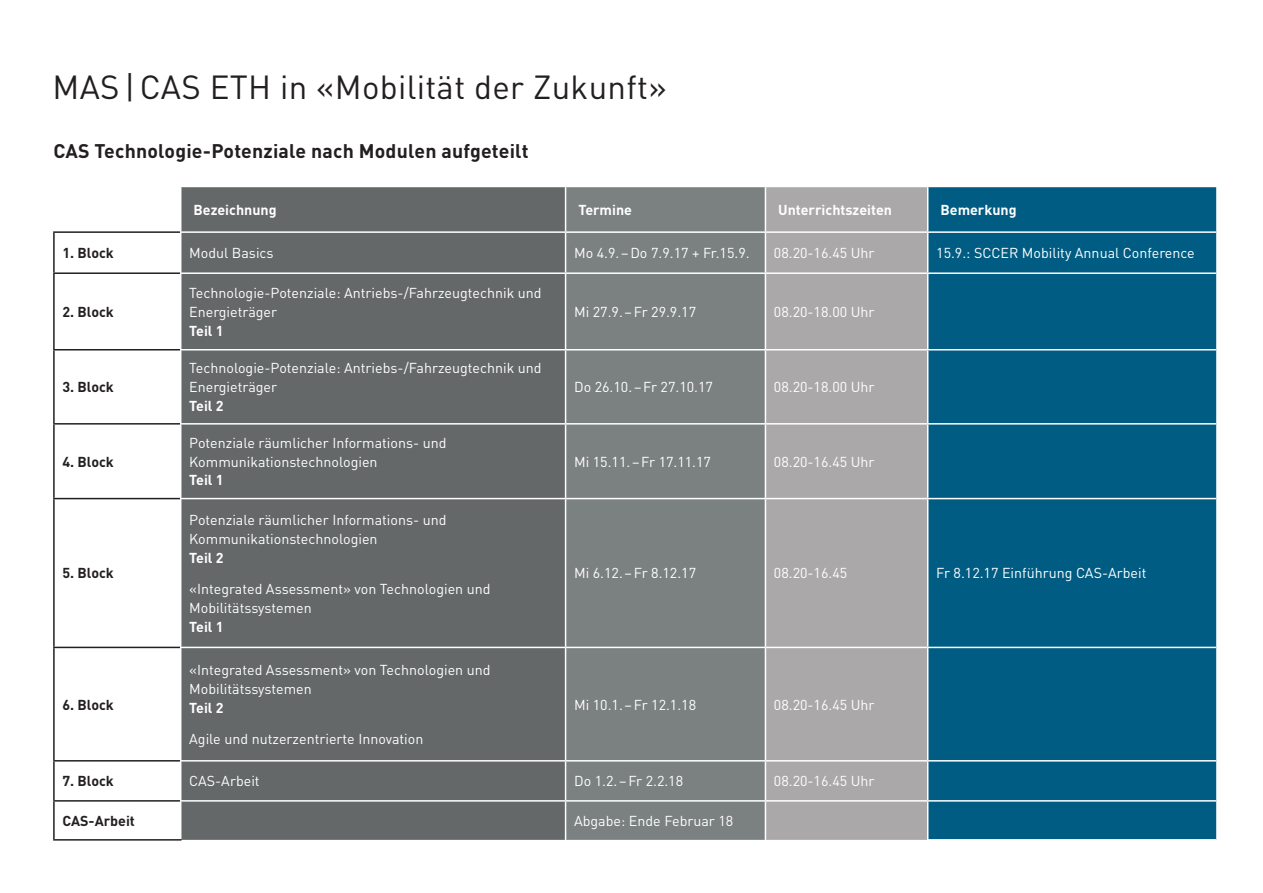
<style>
.page{position:relative;width:1263px;height:893px;background:#fff}
.page>*{position:absolute;margin:0;border:0;box-sizing:border-box;transform-origin:0 0}
._03-titel-3{font:33px "DIN Pro";letter-spacing:.01em;color:#231f20}
._03-titel-3-2{font:700 19.5px "DIN Pro";letter-spacing:.01em;color:#231f20}
._06-lauftext{font:14.25px/18.8px "DIN Pro";color:#fff}
._06-lauftext-2{font:700 14.25px "DIN Pro";color:#fff}
._06-lauftext-3{font:700 14.25px "DIN Pro";color:#231f20}
</style>
<div class="page">
<svg style="left:55px;top:350px;width:125px;height:299px"></svg>
<div style="left:181px;top:187px;width:384px;height:653px;background:#646868"></div>
<div style="left:566px;top:187px;width:199px;height:653px;background:#7b8081"></div>
<div style="left:766px;top:187px;width:161px;height:653px;background:#aaa8a8"></div>
<div style="left:928px;top:187px;width:288px;height:652px;background:#015c83"></div>
<hr style="left:180px;top:272px;width:386px;height:2px;background:#fff">
<hr style="left:566px;top:272px;width:199px;height:2px;background:#fff">
<hr style="left:765px;top:272px;width:163px;height:2px;background:#fff">
<hr style="left:928px;top:272px;width:288px;height:2px;background:#fff">
<hr style="left:180px;top:349px;width:386px;height:1px;background:#fff">
<hr style="left:566px;top:349px;width:199px;height:1px;background:#fff">
<hr style="left:765px;top:349px;width:163px;height:1px;background:#fff">
<hr style="left:928px;top:349px;width:288px;height:1px;background:#fff">
<hr style="left:180px;top:423px;width:386px;height:2px;background:#fff">
<hr style="left:566px;top:423px;width:199px;height:2px;background:#fff">
<hr style="left:765px;top:423px;width:163px;height:2px;background:#fff">
<hr style="left:928px;top:423px;width:288px;height:2px;background:#fff">
<hr style="left:180px;top:498px;width:386px;height:1px;background:#fff">
<hr style="left:566px;top:498px;width:199px;height:1px;background:#fff">
<hr style="left:765px;top:498px;width:163px;height:1px;background:#fff">
<hr style="left:928px;top:498px;width:288px;height:1px;background:#fff">
<hr style="left:180px;top:647px;width:386px;height:1px;background:#fff">
<hr style="left:566px;top:647px;width:199px;height:1px;background:#fff">
<hr style="left:765px;top:647px;width:163px;height:1px;background:#fff">
<hr style="left:928px;top:647px;width:288px;height:1px;background:#fff">
<hr style="left:180px;top:760px;width:386px;height:2px;background:#fff">
<hr style="left:566px;top:760px;width:199px;height:2px;background:#fff">
<hr style="left:765px;top:760px;width:163px;height:2px;background:#fff">
<hr style="left:928px;top:760px;width:288px;height:2px;background:#fff">
<hr style="left:180px;top:800px;width:386px;height:2px;background:#fff">
<hr style="left:566px;top:800px;width:199px;height:2px;background:#fff">
<hr style="left:765px;top:800px;width:163px;height:2px;background:#fff">
<hr style="left:928px;top:800px;width:288px;height:2px;background:#fff">
<hr style="left:180px;top:231px;width:386px;height:2px;background:#fff">
<hr style="left:566px;top:231px;width:199px;height:2px;background:#fff">
<hr style="left:765px;top:231px;width:163px;height:2px;background:#fff">
<hr style="left:928px;top:231px;width:288px;height:2px;background:#fff">
<hr style="left:53px;top:231px;width:127px;height:2px;background:#231f20">
<hr style="left:53px;top:233px;width:2px;height:39px;background:#231f20">
<hr style="left:53px;top:272px;width:127px;height:2px;background:#231f20">
<hr style="left:53px;top:274px;width:2px;height:75px;background:#231f20">
<hr style="left:53px;top:349px;width:127px;height:1px;background:#231f20">
<hr style="left:53px;top:350px;width:2px;height:73px;background:#231f20">
<hr style="left:53px;top:423px;width:127px;height:2px;background:#231f20">
<hr style="left:53px;top:425px;width:2px;height:73px;background:#231f20">
<hr style="left:53px;top:498px;width:127px;height:1px;background:#231f20">
<hr style="left:53px;top:499px;width:2px;height:148px;background:#231f20">
<hr style="left:53px;top:647px;width:127px;height:1px;background:#231f20">
<hr style="left:53px;top:648px;width:2px;height:112px;background:#231f20">
<hr style="left:53px;top:760px;width:127px;height:2px;background:#231f20">
<hr style="left:53px;top:762px;width:2px;height:38px;background:#231f20">
<hr style="left:53px;top:800px;width:127px;height:2px;background:#231f20">
<hr style="left:53px;top:802px;width:2px;height:37px;background:#231f20">
<hr style="left:53px;top:839px;width:128px;height:2px;background:#231f20">
<p class="_03-titel-3" style="left:52px;top:61px;width:616px">MAS|CAS ETH in «Mobilität der Zukunft»</p>
<p class="_03-titel-3-2" style="left:53px;top:134px;width:477px">CAS Technologie-Potenziale nach Modulen aufgeteilt</p>
<p class="_06-lauftext-2" style="left:193px;top:198px;width:85px">Bezeichnung</p>
<p class="_06-lauftext-2" style="left:578px;top:198px;width:55px">Termine</p>
<p class="_06-lauftext-2" style="left:778px;top:198px;width:115px">Unterrichtszeiten</p>
<p class="_06-lauftext-2" style="left:940px;top:198px;width:78px">Bemerkung</p>
<p class="_06-lauftext-3" style="left:62px;top:241px;width:53px">1. Block</p>
<p class="_06-lauftext" style="left:189px;top:242px;width:86px">Modul Basics</p>
<p class="_06-lauftext" style="left:574px;top:242px;width:177px">Mo 4.9.–Do 7.9.17 + Fr.15.9.</p>
<p class="_06-lauftext" style="left:774px;top:242px;width:102px">08.20-16.45 Uhr</p>
<p class="_06-lauftext" style="left:936px;top:242px;width:260px">15.9.: SCCER Mobility Annual Conference</p>
<p class="_06-lauftext-3" style="left:62px;top:300px;width:53px">2. Block</p>
<p class="_06-lauftext" style="left:189px;top:282px;width:354px">Technologie-Potenziale: Antriebs-/Fahrzeugtechnik und<br>Energieträger</p>
<p class="_06-lauftext-2" style="left:189px;top:319px;width:36px">Teil 1</p>
<p class="_06-lauftext" style="left:574px;top:301px;width:124px">Mi 27.9.–Fr 29.9.17</p>
<p class="_06-lauftext" style="left:774px;top:301px;width:102px">08.20-18.00 Uhr</p>
<p class="_06-lauftext-3" style="left:62px;top:375px;width:53px">3. Block</p>
<p class="_06-lauftext" style="left:189px;top:358px;width:354px">Technologie-Potenziale: Antriebs-/Fahrzeugtechnik und<br>Energieträger</p>
<p class="_06-lauftext-2" style="left:189px;top:394px;width:36px">Teil 2</p>
<p class="_06-lauftext" style="left:574px;top:376px;width:140px">Do 26.10.–Fr 27.10.17</p>
<p class="_06-lauftext" style="left:774px;top:376px;width:102px">08.20-18.00 Uhr</p>
<p class="_06-lauftext-3" style="left:62px;top:450px;width:53px">4. Block</p>
<p class="_06-lauftext" style="left:189px;top:432px;width:259px">Potenziale räumlicher Informations- und<br>Kommunikationstechnologien</p>
<p class="_06-lauftext-2" style="left:189px;top:468px;width:36px">Teil 1</p>
<p class="_06-lauftext" style="left:574px;top:451px;width:138px">Mi 15.11.–Fr 17.11.17</p>
<p class="_06-lauftext" style="left:774px;top:451px;width:102px">08.20-16.45 Uhr</p>
<p class="_06-lauftext-3" style="left:62px;top:561px;width:53px">5. Block</p>
<p class="_06-lauftext" style="left:189px;top:509px;width:259px">Potenziale räumlicher Informations- und<br>Kommunikationstechnologien</p>
<p class="_06-lauftext-2" style="left:189px;top:546px;width:36px">Teil 2</p>
<p class="_06-lauftext" style="left:189px;top:578px;width:303px">«Integrated Assessment» von Technologien und<br>Mobilitätssystemen</p>
<p class="_06-lauftext-2" style="left:189px;top:615px;width:36px">Teil 1</p>
<p class="_06-lauftext" style="left:574px;top:562px;width:124px">Mi 6.12.–Fr 8.12.17</p>
<p class="_06-lauftext" style="left:774px;top:562px;width:75px">08.20-16.45</p>
<p class="_06-lauftext" style="left:936px;top:562px;width:212px">Fr 8.12.17 Einführung CAS-Arbeit</p>
<p class="_06-lauftext-3" style="left:62px;top:692px;width:53px">6. Block</p>
<p class="_06-lauftext" style="left:189px;top:659px;width:303px">«Integrated Assessment» von Technologien und<br>Mobilitätssystemen</p>
<p class="_06-lauftext-2" style="left:189px;top:695px;width:36px">Teil 2</p>
<p class="_06-lauftext" style="left:189px;top:728px;width:236px">Agile und nutzerzentrierte Innovation</p>
<p class="_06-lauftext" style="left:574px;top:694px;width:124px">Mi 10.1.–Fr 12.1.18</p>
<p class="_06-lauftext" style="left:774px;top:694px;width:102px">08.20-16.45 Uhr</p>
<p class="_06-lauftext-3" style="left:62px;top:769px;width:53px">7. Block</p>
<p class="_06-lauftext" style="left:189px;top:770px;width:72px">CAS-Arbeit</p>
<p class="_06-lauftext" style="left:574px;top:770px;width:111px">Do 1.2.–Fr 2.2.18</p>
<p class="_06-lauftext" style="left:774px;top:770px;width:102px">08.20-16.45 Uhr</p>
<p class="_06-lauftext-3" style="left:62px;top:809px;width:74px">CAS-Arbeit</p>
<p class="_06-lauftext" style="left:574px;top:810px;width:161px">Abgabe: Ende Februar 18</p>
</div>
